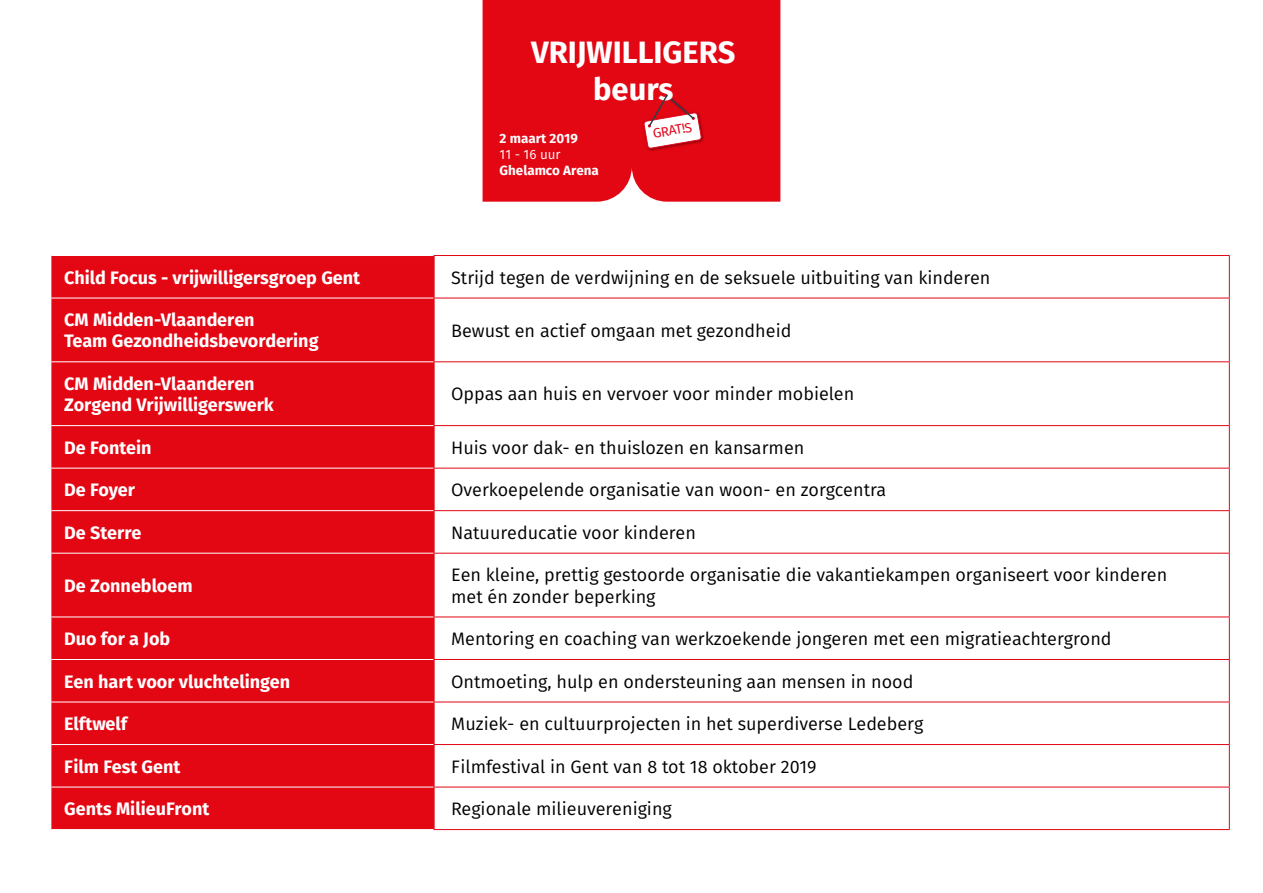
<style>
.page{position:relative;width:1263px;height:893px;background:#fff}
.page>*{position:absolute;margin:0;border:0;box-sizing:border-box;transform-origin:0 0}
.t1{font:700 30.9px/37px "Fira Sans";color:#fff;text-align:center}
.t2{font:18px/21.6px "Fira Sans";color:#000}
.t3{font:700 18px/21.6px "Fira Sans";color:#fff}
.t4{font:13.5px "Fira Sans";color:#df0a1f}
.t5{font:700 13.35px "Fira Sans";color:#fff}
.t6{font:13.35px "Fira Sans";color:#fff}
</style>
<div class="page">
<div style="left:51px;top:256px;width:383px;height:573px;background:#e30613"></div>
<svg style="left:435px;top:256px;width:794px;height:573px"></svg>
<hr style="left:51px;top:298px;width:383px;height:1px;background:#fff">
<hr style="left:51px;top:361px;width:383px;height:1px;background:#fff">
<hr style="left:51px;top:425px;width:383px;height:1px;background:#fff">
<hr style="left:51px;top:468px;width:383px;height:1px;background:#fff">
<hr style="left:51px;top:510px;width:383px;height:1px;background:#fff">
<hr style="left:51px;top:553px;width:383px;height:1px;background:#fff">
<hr style="left:51px;top:617px;width:383px;height:1px;background:#fff">
<hr style="left:51px;top:659px;width:383px;height:1px;background:#fff">
<hr style="left:51px;top:702px;width:383px;height:1px;background:#fff">
<hr style="left:51px;top:744px;width:383px;height:1px;background:#fff">
<hr style="left:51px;top:787px;width:383px;height:1px;background:#fff">
<hr style="left:434px;top:255px;width:796px;height:1px;background:#e30613">
<hr style="left:434px;top:256px;width:1px;height:42px;background:#e30613">
<hr style="left:1229px;top:256px;width:1px;height:42px;background:#e30613">
<hr style="left:434px;top:298px;width:796px;height:1px;background:#e30613">
<hr style="left:434px;top:298px;width:1px;height:63px;background:#e30613">
<hr style="left:1229px;top:298px;width:1px;height:63px;background:#e30613">
<hr style="left:434px;top:361px;width:796px;height:1px;background:#e30613">
<hr style="left:434px;top:362px;width:1px;height:63px;background:#e30613">
<hr style="left:1229px;top:362px;width:1px;height:63px;background:#e30613">
<hr style="left:434px;top:425px;width:796px;height:1px;background:#e30613">
<hr style="left:434px;top:426px;width:1px;height:42px;background:#e30613">
<hr style="left:1229px;top:426px;width:1px;height:42px;background:#e30613">
<hr style="left:434px;top:468px;width:796px;height:1px;background:#e30613">
<hr style="left:434px;top:468px;width:1px;height:42px;background:#e30613">
<hr style="left:1229px;top:468px;width:1px;height:42px;background:#e30613">
<hr style="left:434px;top:510px;width:796px;height:1px;background:#e30613">
<hr style="left:434px;top:511px;width:1px;height:42px;background:#e30613">
<hr style="left:1229px;top:511px;width:1px;height:42px;background:#e30613">
<hr style="left:434px;top:553px;width:796px;height:1px;background:#e30613">
<hr style="left:434px;top:554px;width:1px;height:63px;background:#e30613">
<hr style="left:1229px;top:554px;width:1px;height:63px;background:#e30613">
<hr style="left:434px;top:617px;width:796px;height:1px;background:#e30613">
<hr style="left:434px;top:617px;width:1px;height:42px;background:#e30613">
<hr style="left:1229px;top:617px;width:1px;height:42px;background:#e30613">
<hr style="left:434px;top:659px;width:796px;height:1px;background:#e30613">
<hr style="left:434px;top:660px;width:1px;height:42px;background:#e30613">
<hr style="left:1229px;top:660px;width:1px;height:42px;background:#e30613">
<hr style="left:434px;top:702px;width:796px;height:1px;background:#e30613">
<hr style="left:434px;top:702px;width:1px;height:42px;background:#e30613">
<hr style="left:1229px;top:702px;width:1px;height:42px;background:#e30613">
<hr style="left:434px;top:744px;width:796px;height:1px;background:#e30613">
<hr style="left:434px;top:745px;width:1px;height:42px;background:#e30613">
<hr style="left:1229px;top:745px;width:1px;height:42px;background:#e30613">
<hr style="left:434px;top:787px;width:796px;height:1px;background:#e30613">
<hr style="left:434px;top:787px;width:1px;height:42px;background:#e30613">
<hr style="left:1229px;top:787px;width:1px;height:42px;background:#e30613">
<hr style="left:434px;top:829px;width:796px;height:1px;background:#e30613">
<div style="left:483px;top:0;width:297px;height:202px;background:#e30613"></div>
<div style="left:529px;top:0;width:207px;height:166px;background:#e30613"></div>
<img style="left:648px;top:129px;width:56px;height:22px">
<svg style="left:643px;top:94px;width:59px;height:55px"></svg>
<h1 class="t1" style="left:531px;top:33px;width:206px">VRIJWILLIGERS beurs</h1>
<p class="t5" style="left:500px;top:129px;width:80px">2 maart 2019</p>
<p class="t6" style="left:500px;top:145px;width:63px">11 - 16 uur</p>
<p class="t5" style="left:500px;top:161px;width:101px">Ghelamco Arena</p>
<p class="t4" style="left:651px;top:124px;width:41px;rotate:-10deg">GRAT!S</p>
<p class="t3" style="left:64px;top:266px;width:298px">Child Focus - vrijwilligersgroep Gent</p>
<p class="t2" style="left:451px;top:266px;width:541px">Strijd tegen de verdwijning en de seksuele uitbuiting van kinderen</p>
<p class="t3" style="left:64px;top:309px;width:256px">CM Midden-Vlaanderen<br>Team Gezondheidsbevordering</p>
<p class="t2" style="left:451px;top:320px;width:342px">Bewust en actief omgaan met gezondheid</p>
<p class="t3" style="left:64px;top:373px;width:211px">CM Midden-Vlaanderen<br>Zorgend Vrijwilligerswerk</p>
<p class="t2" style="left:451px;top:383px;width:405px">Oppas aan huis en vervoer voor minder mobielen</p>
<p class="t3" style="left:64px;top:436px;width:89px">De Fontein</p>
<p class="t2" style="left:451px;top:436px;width:355px">Huis voor dak- en thuislozen en kansarmen</p>
<p class="t3" style="left:64px;top:479px;width:72px">De Foyer</p>
<p class="t2" style="left:451px;top:479px;width:437px">Overkoepelende organisatie van woon- en zorgcentra</p>
<p class="t3" style="left:64px;top:522px;width:79px">De Sterre</p>
<p class="t2" style="left:451px;top:522px;width:246px">Natuureducatie voor kinderen</p>
<p class="t3" style="left:64px;top:575px;width:130px">De Zonnebloem</p>
<p class="t2" style="left:451px;top:564px;width:717px">Een kleine, prettig gestoorde organisatie die vakantiekampen organiseert voor kinderen met én zonder beperking</p>
<p class="t3" style="left:64px;top:628px;width:108px">Duo for a Job</p>
<p class="t2" style="left:451px;top:628px;width:662px">Mentoring en coaching van werkzoekende jongeren met een migratieachtergrond</p>
<p class="t3" style="left:64px;top:670px;width:228px">Een hart voor vluchtelingen</p>
<p class="t2" style="left:451px;top:670px;width:464px">Ontmoeting, hulp en ondersteuning aan mensen in nood</p>
<p class="t3" style="left:64px;top:713px;width:65px">Elftwelf</p>
<p class="t2" style="left:451px;top:713px;width:474px">Muziek- en cultuurprojecten in het superdiverse Ledeberg</p>
<p class="t3" style="left:64px;top:755px;width:118px">Film Fest Gent</p>
<p class="t2" style="left:451px;top:755px;width:367px">Filmfestival in Gent van 8 tot 18 oktober 2019</p>
<p class="t3" style="left:64px;top:798px;width:147px">Gents MilieuFront</p>
<p class="t2" style="left:451px;top:798px;width:222px">Regionale milieuvereniging</p>
</div>
